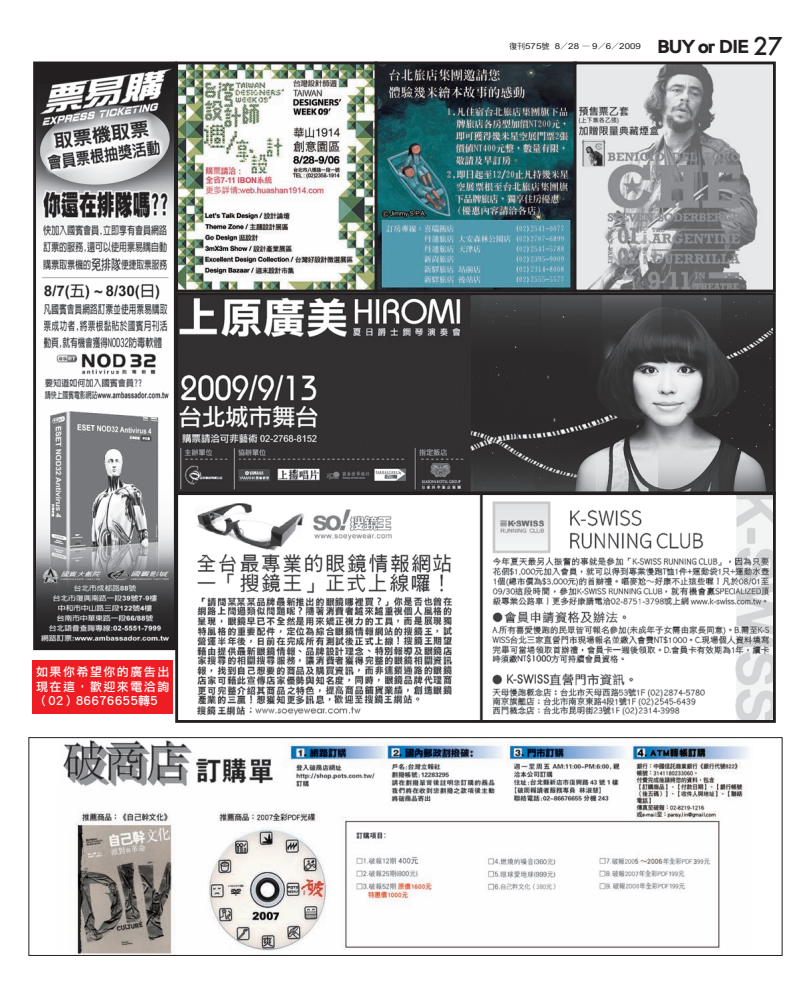
<style>
.page{position:relative;width:811px;height:990px;background:#fff}
.page>*{position:absolute;margin:0;border:0;box-sizing:border-box;transform-origin:0 0}
.t1{font:20px "DF Li Hei Std W7";letter-spacing:-.06em;color:#231f20;scale:1.05 1}
.t2{font:12px/14.4px "Li Hei Pro";letter-spacing:.12em;color:#fff;text-align:justify}
.t3{font:8px "Arial Narrow";color:#231f20;scale:1.5 1}
.s1{font-family:"DF Hei Std W5"}
.s2{font-family:"Koz Min Pro"}
.s3{font-family:"Futura";font-weight:500;font-size:24px}
</style>
<div class="page">
<img style="left:63px;top:740px;width:686px;height:213px">
<div style="left:28px;top:737px;width:754px;height:218px;border:1px solid #231f20"></div>
<div style="left:32px;top:659px;width:140px;height:54px;background:#ee1d23"></div>
<img style="left:179px;top:296px;width:593px;height:422px">
<div style="left:175px;top:292px;width:600px;height:202px;border:3px solid #231f20"></div>
<img style="left:37px;top:65px;width:136px;height:581px">
<div style="left:33px;top:61px;width:144px;height:589px;border:3px solid #231f20"></div>
<div style="left:175px;top:492px;width:601px;height:230px;border:3px solid #231f20"></div>
<img style="left:179px;top:65px;width:593px;height:223px">
<div style="left:175px;top:61px;width:202px;height:231px;border:3px solid #231f20"></div>
<div style="left:375px;top:61px;width:202px;height:231px;border:3px solid #231f20"></div>
<div style="left:573px;top:61px;width:203px;height:231px;border:3px solid #231f20"></div>
<p class="t2" style="left:36px;top:664px;width:135px">如果你希望你的廣告出現在這，歡迎來電洽詢（02）86676655轉5</p>
<p class="t3" style="left:509px;top:42px;width:89px"><span class="s1">復刊</span>575<span class="s1">號</span> 8<span class="s2">╱</span>28 <span class="s2">—</span> 9<span class="s2">╱</span>6<span class="s2">╱</span>2009</p>
<p class="t1" style="left:657px;top:35px;width:121px">BUY or DIE <span class="s3">27</span></p>
</div>
